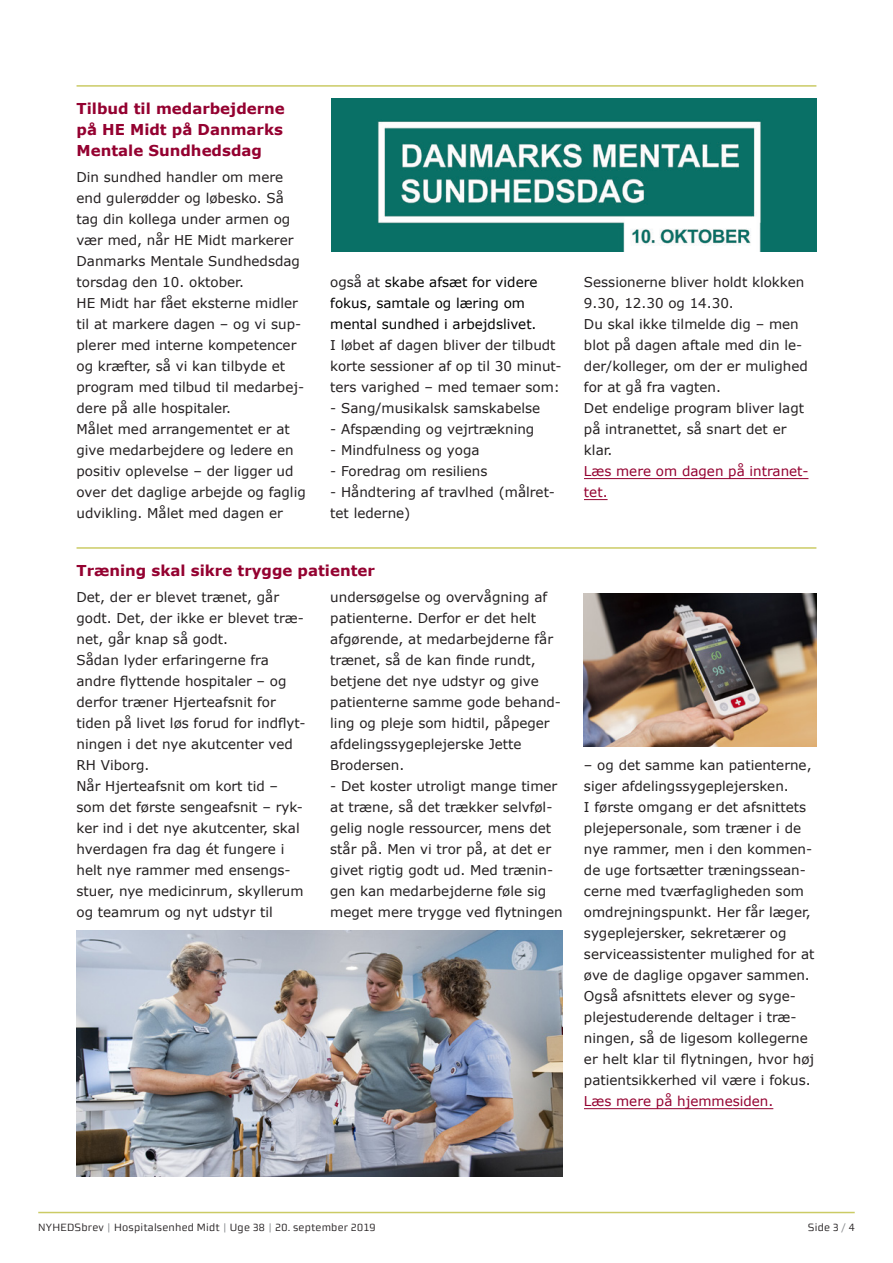
<style>
.page{position:relative;width:893px;height:1263px;background:#fff}
.page>*{position:absolute;margin:0;border:0;box-sizing:border-box;transform-origin:0 0}
.Over_m_streg_-_HEM{font:700 15px/21px "Verdana";color:#940130}
.Brød_-_HEM{font:13.5px/21px "Verdana";color:#231f20}
.Brød_-_HEM-2{font:13.5px/21px "Verdana";color:#000}
.Brød_-_HEM-3{font:13.5px/21px "Verdana";color:#940130}
.t1{font:10.5px "midtsans";letter-spacing:.02em;color:#231f20}
.s1{color:#231f20}
.s2{color:#8a8c8f}
</style>
<div class="page">
<hr style="left:38px;top:1212px;width:817px;height:1px;background:#cbcb65">
<hr style="left:77px;top:85px;width:739px;height:2px;background:#cbcb65">
<hr style="left:584px;top:478px;width:224px;height:1px;background:#940130">
<svg style="left:584px;top:499px;width:24px;height:1px"></svg>
<img style="left:331px;top:98px;width:485px;height:153px">
<hr style="left:77px;top:547px;width:739px;height:2px;background:#cbcb65">
<hr style="left:584px;top:1108px;width:189px;height:1px;background:#940130">
<img style="left:77px;top:930px;width:486px;height:247px">
<img style="left:584px;top:593px;width:232px;height:153px">
<p class="Over_m_streg_-_HEM" style="left:77px;top:98px;width:210px">Tilbud til medarbejderne på HE Midt på Danmarks<br>Mentale Sundhedsdag</p>
<p class="Brød_-_HEM" style="left:77px;top:166px;width:225px">Din sundhed handler om mere end gulerødder og løbesko. Så tag din kollega under armen og vær med, når HE Midt markerer<br>Danmarks Mentale Sundhedsdag torsdag den 10. oktober.</p>
<p class="Brød_-_HEM" style="left:77px;top:292px;width:229px">HE Midt har fået eksterne midler til at markere dagen – og vi sup&shy;plerer med interne kompetencer og kræfter, så vi kan tilbyde et program med tilbud til medarbej&shy;dere på alle hospitaler.</p>
<p class="Brød_-_HEM" style="left:77px;top:418px;width:231px">Målet med arrangementet er at give medarbejdere og ledere en positiv oplevelse – der ligger ud over det daglige arbejde og faglig udvikling. Målet med dagen er</p>
<p class="Brød_-_HEM-2" style="left:330px;top:271px;width:209px"><span class="s1">også at</span> skabe afsæt for videre fokus, samtale og læring om mental sundhed i arbejdslivet.</p>
<p class="Brød_-_HEM" style="left:330px;top:334px;width:233px">I løbet af dagen bliver der tilbudt korte sessioner af op til 30 minut&shy;ters varighed – med temaer som:</p>
<p class="Brød_-_HEM" style="left:330px;top:397px;width:211px">- Sang/musikalsk samskabelse</p>
<p class="Brød_-_HEM" style="left:330px;top:418px;width:206px">- Afspænding og vejrtrækning</p>
<p class="Brød_-_HEM" style="left:330px;top:439px;width:151px">- Mindfulness og yoga</p>
<p class="Brød_-_HEM" style="left:330px;top:460px;width:159px">- Foredrag om resiliens</p>
<p class="Brød_-_HEM" style="left:330px;top:481px;width:226px">- Håndtering af travlhed (målret&shy;tet lederne)</p>
<p class="Over_m_streg_-_HEM" style="left:77px;top:560px;width:300px">Træning skal sikre trygge patienter</p>
<p class="Brød_-_HEM" style="left:77px;top:586px;width:229px">Det, der er blevet trænet, går godt. Det, der ikke er blevet træ&shy;net, går knap så godt.</p>
<p class="Brød_-_HEM" style="left:77px;top:649px;width:231px">Sådan lyder erfaringerne fra andre flyttende hospitaler – og derfor træner Hjerteafsnit for tiden på livet løs forud for indflyt&shy;ningen i det nye akutcenter ved<br>RH Viborg.</p>
<p class="Brød_-_HEM" style="left:77px;top:775px;width:229px">Når Hjerteafsnit om kort tid – som det første sengeafsnit – ryk&shy;ker ind i det nye akutcenter, skal hverdagen fra dag ét fungere i helt nye rammer med ensengs&shy;stuer, nye medicinrum, skyllerum og teamrum og nyt udstyr til</p>
<p class="Brød_-_HEM" style="left:330px;top:586px;width:232px">undersøgelse og overvågning af patienterne. Derfor er det helt afgørende, at medarbejderne får trænet, så de kan finde rundt, betjene det nye udstyr og give patienterne samme gode behand&shy;ling og pleje som hidtil, påpeger afdelingssygeplejerske Jette<br>Brodersen.</p>
<p class="Brød_-_HEM" style="left:330px;top:775px;width:234px">- Det koster utroligt mange timer at træne, så det trækker selvføl&shy;gelig nogle ressourcer, mens det står på. Men vi tror på, at det er givet rigtig godt ud. Med trænin&shy;gen kan medarbejderne føle sig meget mere trygge ved flytningen</p>
<p class="Brød_-_HEM" style="left:584px;top:271px;width:222px">Sessionerne bliver holdt klokken<br>9.30, 12.30 og 14.30.</p>
<p class="Brød_-_HEM" style="left:584px;top:313px;width:225px">Du skal ikke tilmelde dig – men blot på dagen aftale med din le&shy;der/kolleger, om der er mulighed for at gå fra vagten.</p>
<p class="Brød_-_HEM" style="left:584px;top:397px;width:222px">Det endelige program bliver lagt på intranettet, så snart det er klar.</p>
<p class="Brød_-_HEM-3" style="left:584px;top:460px;width:226px">Læs mere om dagen på intranet&shy;tet.</p>
<p class="Brød_-_HEM" style="left:584px;top:754px;width:232px">– og det samme kan patienterne, siger afdelingssygeplejersken.<br>I første omgang er det afsnittets plejepersonale, som træner i de nye rammer, men i den kommen&shy;de uge fortsætter træningssean&shy;cerne med tværfagligheden som omdrejningspunkt. Her får læger, sygeplejersker, sekretærer og serviceassistenter mulighed for at øve de daglige opgaver sammen.<br>Også afsnittets elever og syge&shy;plejestuderende deltager i træ&shy;ningen, så de ligesom kollegerne er helt klar til flytningen, hvor høj patientsikkerhed vil være i fokus.</p>
<p class="Brød_-_HEM-3" style="left:584px;top:1090px;width:191px">Læs mere på hjemmesiden.</p>
<p class="t1" style="left:38px;top:1221px;width:339px">NYHEDSbrev <span class="s2">|</span> Hospitalsenhed Midt <span class="s2">|</span> Uge 38 <span class="s2">|</span> 20. september 2019</p>
<p class="t1" style="left:808px;top:1221px;width:48px">Side 3 <span class="s2">/</span> 4</p>
</div>
